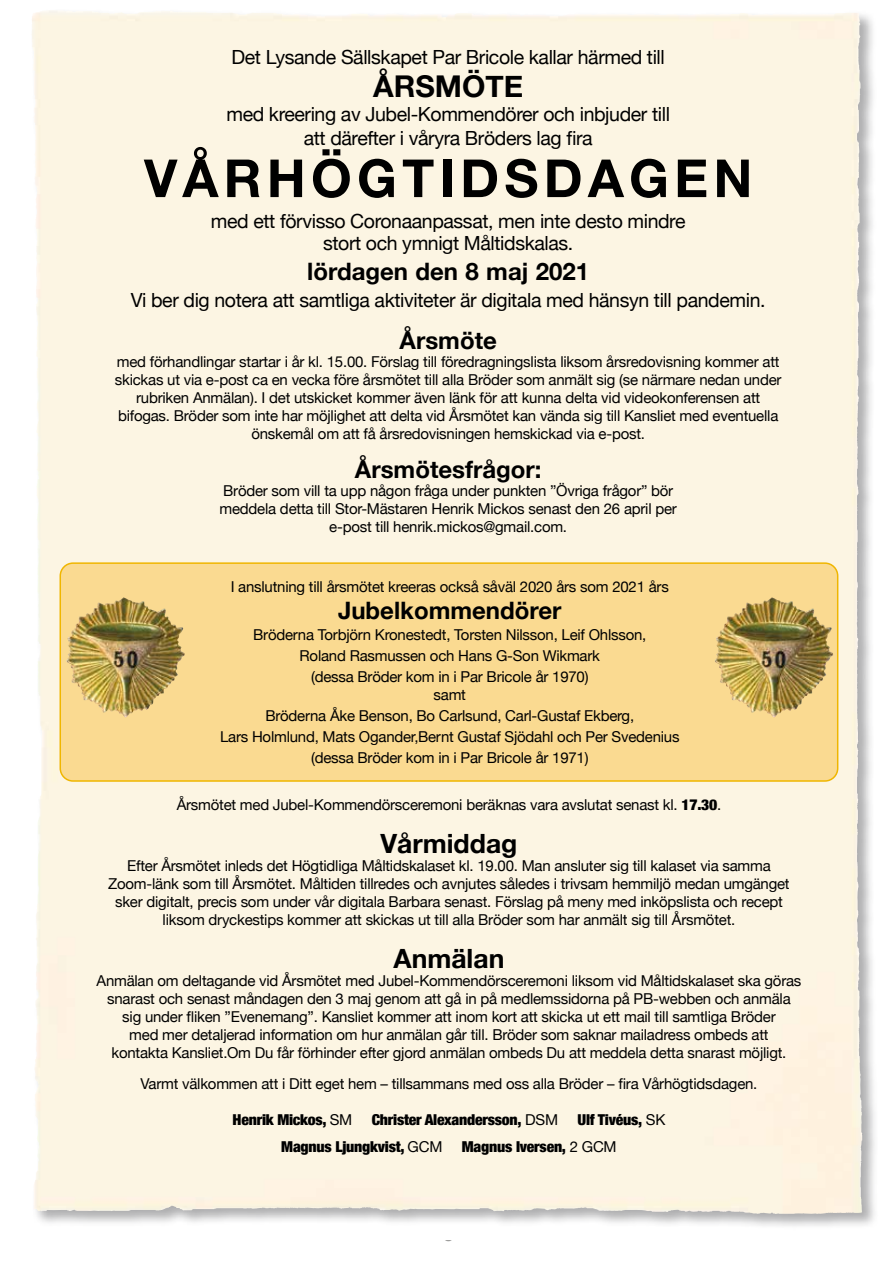
<style>
.page{position:relative;width:893px;height:1263px;background:#fff}
.page>*{position:absolute;margin:0;border:0;box-sizing:border-box;transform-origin:0 0}
.t1{font:700 52.5px "Helvetica Neue";letter-spacing:.1em;color:#000}
.t2{font:700 30px "Helvetica Neue";color:#000}
.t3{font:700 26.55px "Helvetica Neue";color:#000}
.t4{font:700 24px "Helvetica Neue";color:#000}
.t5{font:19.5px/24px "Helvetica Neue";letter-spacing:-.02em;color:#000;text-align:center}
.t6{font:700 16.5px "Helvetica Neue";color:#9d9d9c;scale:1.1 1}
.t7{font:15px/18px "Helvetica Neue";letter-spacing:-.015em;color:#000;text-align:center}
.t8{font:900 condensed 15px "Helvetica Neue";letter-spacing:-.015em;color:#000;scale:1.05 1}
.s1{font-weight:900;font-stretch:condensed}
.s2{font-weight:400;font-stretch:normal}
</style>
<div class="page">
<div style="left:30px;top:9px;width:849px;height:1222px;background:#363639;opacity:.4"></div>
<img style="left:31px;top:10px;width:15px;height:166px">
<div style="left:60px;top:563px;width:778px;height:218px;background:#fada91;border-radius:13px"></div>
<div style="left:60px;top:562px;width:778px;height:220px;border:2px solid #f0b600;border-radius:13px"></div>
<img style="left:66px;top:600px;width:53px;height:72px">
<img style="left:715px;top:600px;width:52px;height:72px">
<h3 class="t5" style="left:232px;top:46px;width:435px">Det Lysande Sällskapet Par Bricole kallar härmed till</h3>
<h2 class="t2" style="left:373px;top:62px;width:151px">ÅRSMÖTE</h2>
<h3 class="t5" style="left:226px;top:103px;width:445px">med kreering av Jubel-Kommendörer och inbjuder till att därefter i våryra Bröders lag fira</h3>
<h1 class="t1" style="left:144px;top:137px;width:610px">VÅRHÖGTIDSDAGEN</h1>
<h3 class="t5" style="left:211px;top:211px;width:476px;line-height:21.8px">med ett förvisso Coronaanpassat, men inte desto mindre stort och ymnigt Måltidskalas.</h3>
<h3 class="t4" style="left:307px;top:252px;width:283px">lördagen den 8 maj 2021</h3>
<h3 class="t5" style="left:131px;top:289px;width:636px">Vi ber dig notera att samtliga aktiviteter är digitala med hänsyn till pandemin.</h3>
<h3 class="t4" style="left:400px;top:321px;width:99px">Årsmöte</h3>
<p class="t7" style="left:115px;top:353px;width:668px">med förhandlingar startar i år kl. 15.00. Förslag till föredragningslista liksom årsredovisning kommer att skickas ut via e-post ca en vecka före årsmötet till alla Bröder som anmält sig (se närmare nedan under rubriken Anmälan). I det utskicket kommer även länk för att kunna delta vid videokonferensen att bifogas. Bröder som inte har möjlighet att delta vid Årsmötet kan vända sig till Kansliet med eventuella önskemål om att få årsredovisningen hemskickad via e-post.</p>
<h3 class="t4" style="left:355px;top:450px;width:188px">Årsmötesfrågor:</h3>
<p class="t7" style="left:220px;top:482px;width:459px">Bröder som vill ta upp någon fråga under punkten ”Övriga frågor” bör meddela detta till Stor-Mästaren Henrik Mickos senast den 26 april per e-post till henrik.mickos@gmail.com.</p>
<p class="t7" style="left:231px;top:578px;width:440px">I anslutning till årsmötet kreeras också såväl 2020 års som 2021 års</p>
<h3 class="t4" style="left:338px;top:591px;width:225px">Jubelkommendörer</h3>
<p class="t7" style="left:253px;top:625px;width:395px;line-height:21px">Bröderna Torbjörn Kronestedt, Torsten Nilsson, Leif Ohlsson,<br>Roland Rasmussen och Hans G-Son Wikmark<br>(dessa Bröder kom in i Par Bricole år 1970)</p>
<p class="t7" style="left:220px;top:685px;width:461px;line-height:21px">samt<br>Bröderna Åke Benson, Bo Carlsund, Carl-Gustaf Ekberg,<br>Lars Holmlund, Mats Ogander, Bernt Gustaf Sjödahl och Per Svedenius (dessa Bröder kom in i Par Bricole år 1971)</p>
<p class="t7" style="left:177px;top:796px;width:546px">Årsmötet med Jubel-Kommendörsceremoni beräknas vara avslutat senast kl. <span class="s1">17.30</span>.</p>
<h3 class="t3" style="left:381px;top:822px;width:138px">Vårmiddag</h3>
<p class="t7" style="left:108px;top:857px;width:683px">Efter Årsmötet inleds det Högtidliga Måltidskalaset kl. 19.00. Man ansluter sig till kalaset via samma Zoom-länk som till Årsmötet. Måltiden tillredes och avnjutes således i trivsam hemmiljö medan umgänget sker digitalt, precis som under vår digitala Barbara senast. Förslag på meny med inköpslista och recept liksom dryckestips kommer att skickas ut till alla Bröder som har anmält sig till Årsmötet.</p>
<h3 class="t3" style="left:394px;top:938px;width:112px">Anmälan</h3>
<p class="t7" style="left:97px;top:972px;width:706px">Anmälan om deltagande vid Årsmötet med Jubel-Kommendörsceremoni liksom vid Måltidskalaset ska göras snarast och senast måndagen den 3 maj genom att gå in på medlemssidorna på PB-webben och anmäla sig under fliken ”Evenemang”. Kansliet kommer att inom kort att skicka ut ett mail till samtliga Bröder<br>med mer detaljerad information om hur anmälan går till. Bröder som saknar mailadress ombeds att<br>kontakta Kansliet. Om Du får förhinder efter gjord anmälan ombeds Du att meddela detta snarast möjligt.</p>
<p class="t7" style="left:140px;top:1076px;width:618px">Varmt välkommen att i Ditt eget hem – tillsammans med oss alla Bröder – fira Vårhögtidsdagen.</p>
<p class="t8" style="left:233px;top:1107px;width:115px">Henrik Mickos, <span class="s2">SM</span></p>
<p class="t8" style="left:372px;top:1107px;width:179px">Christer Alexandersson, <span class="s2">DSM</span></p>
<p class="t8" style="left:578px;top:1107px;width:85px">Ulf Tivéus, <span class="s2">SK</span></p>
<p class="t8" style="left:281px;top:1134px;width:155px">Magnus Ljungkvist, <span class="s2">GCM</span></p>
<p class="t8" style="left:462px;top:1134px;width:149px">Magnus Iversen, <span class="s2">2 GCM</span></p>
<p class="t6" style="left:444px;top:1222px;width:11px">9</p>
</div>
